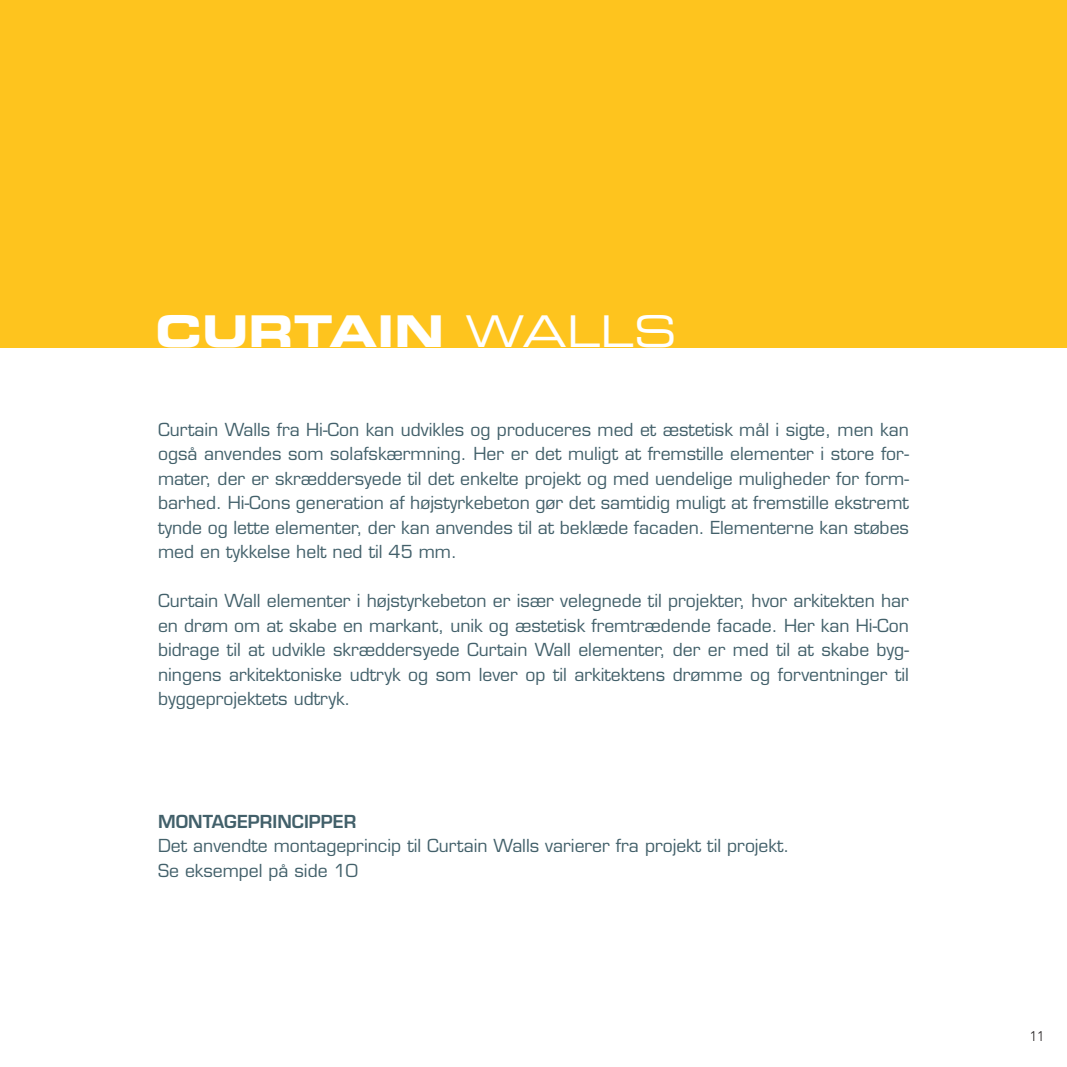
<style>
.page{position:relative;width:1067px;height:1067px;background:#fff}
.page>*{position:absolute;margin:0;border:0;box-sizing:border-box;transform-origin:0 0}
.t1{font:43.75px "Eurostile Bold Extended Two";color:#fff}
.t2{font:17.5px/24.5px "Eurostile";color:#42606a;text-align:justify}
.t3{font:600 17.5px "Eurostile LT Std";color:#42606a}
.t4{font:300 14px "Avenir";color:#231f20}
.s1{font-family:"Eurostile Extended Two"}
</style>
<div class="page">
<div style="left:0;top:0;width:1067px;height:347px;background:#fec41e"></div>
<p class="t1" style="left:156px;top:300px;width:523px">CURTAIN <span class="s1">WALLS</span></p>
<p class="t2" style="left:158px;top:417px;width:752px">Curtain Walls fra Hi-Con kan udvikles og produceres med et æstetisk mål i sigte, men kan også anvendes som solafskærmning. Her er det muligt at fremstille elementer i store for&shy;mater, der er skræddersyede til det enkelte projekt og med uendelige muligheder for form&shy;barhed. Hi-Cons generation af højstyrkebeton gør det samtidig muligt at fremstille ekstremt tynde og lette elementer, der kan anvendes til at beklæde facaden. Elementerne kan støbes med en tykkelse helt ned til 45 mm.</p>
<p class="t2" style="left:158px;top:589px;width:752px">Curtain Wall elementer i højstyrkebeton er især velegnede til projekter, hvor arkitekten har en drøm om at skabe en markant, unik og æstetisk fremtrædende facade. Her kan Hi-Con bidrage til at udvikle skræddersyede Curtain Wall elementer, der er med til at skabe byg&shy;ningens arkitektoniske udtryk og som lever op til arkitektens drømme og forventninger til byggeprojektets udtryk.</p>
<p class="t3" style="left:158px;top:810px;width:200px">MONTAGEPRINCIPPER</p>
<p class="t2" style="left:158px;top:834px;width:633px">Det anvendte montageprincip til Curtain Walls varierer fra projekt til projekt.</p>
<p class="t2" style="left:158px;top:858px;width:201px">Se eksempel på side 10</p>
<p class="t4" style="left:1029px;top:1028px;width:16px">11</p>
</div>
